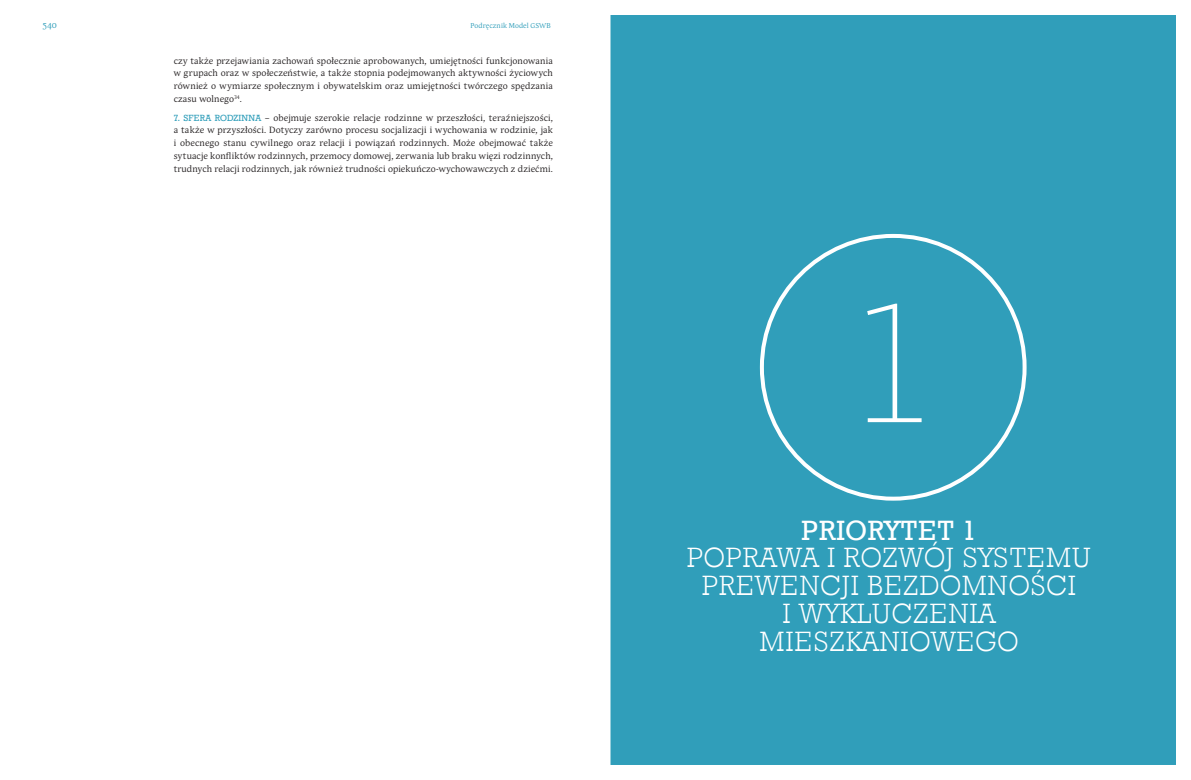
<style>
.page{position:relative;width:1191px;height:780px;background:#fff}
.page>*{position:absolute;margin:0;border:0;box-sizing:border-box;transform-origin:0 0}
.t1{font:200 178.3px "Archer Pro";color:#fff}
.t2{font:28px/27.7px "Geo Slab 712 Lt EU";letter-spacing:.025em;color:#fff;text-align:center}
.t3{font:28px "Geo Slab 712 Md EU";letter-spacing:.025em;color:#fff}
.t4{font:9px/12.8px "Andulka Book Pro";letter-spacing:.015em;color:#231f20;text-align:justify}
.t5{font:9px "Geo Slab 712 Md EU";color:#309eba}
.t6{font:9px "Andulka Book Pro";color:#309eba}
.t7{font:7px "Andulka Book Pro";letter-spacing:.015em;color:#309eba}
.s1{font-family:"Geo Slab 712 Md EU";color:#309eba}
</style>
<div class="page">
<div style="left:603px;top:8px;width:580px;height:764px;background:#309eba"></div>
<div style="left:595px;top:0;width:596px;height:780px;border:15px solid #fff"></div>
<p class="t6" style="left:43px;top:20px;width:16px">540</p>
<p class="t7" style="left:470px;top:22px;width:82px">Podręcznik Model GSWB</p>
<p class="t4" style="left:174px;top:54px;width:381px">czy także przejawiania zachowań społecznie aprobowanych, umiejętności funkcjonowania w grupach oraz w społeczeństwie, a także stopnia podejmowanych aktywności życiowych również o wymiarze społecznym i obywatelskim oraz umiejętności twórczego spędzania czasu wolnego<sup>34</sup>.</p>
<p class="t5" style="left:174px;top:112px;width:27px">7. SFERA</p>
<p class="t4" style="left:174px;top:111px;width:381px;text-indent:41px"><span class="s1">RODZINNA</span> – obejmuje szerokie relacje rodzinne w przeszłości, teraźniejszości, a także w przyszłości. Dotyczy zarówno procesu socjalizacji i wychowania w rodzinie, jak i obecnego stanu cywilnego oraz relacji i powiązań rodzinnych. Może obejmować także sytuacje konfliktów rodzinnych, przemocy domowej, zerwania lub braku więzi rodzinnych, trudnych relacji rodzinnych, jak również trudności opiekuńczo-wychowawczych z dziećmi.</p>
<h1 class="t1" style="left:860px;top:252px;width:68px">1</h1>
<h2 class="t3" style="left:801px;top:512px;width:176px">PRIORYTET 1</h2>
<h2 class="t2" style="left:687px;top:543px;width:406px">POPRAWA I ROZWÓJ SYSTEMU<br>PREWENCJI BEZDOMNOŚCI<br>I WYKLUCZENIA<br>MIESZKANIOWEGO</h2>
</div>
